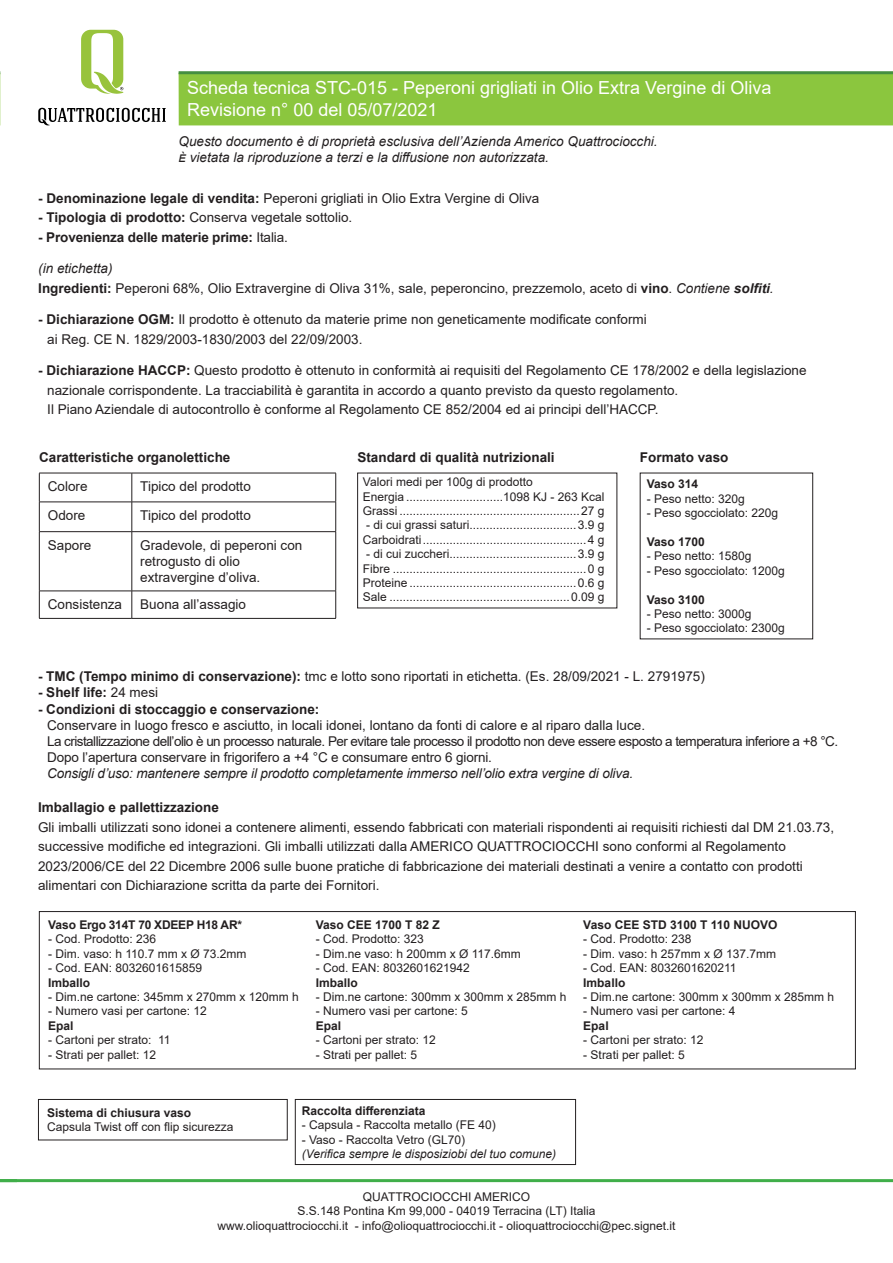
<style>
.page{position:relative;width:893px;height:1263px;background:#fff}
.page>*{position:absolute;margin:0;border:0;box-sizing:border-box;transform-origin:0 0}
.t1{font:18px/21.6px "Arial";color:#fff}
.t2{font:13.5px/19.5px "Arial";color:#231f20}
.t3{font:italic 13.5px/16.2px "Arial";color:#231f20}
.t4{font:700 13.5px "Arial";color:#231f20}
.t5{font:12px/14.4px "Arial";color:#231f20}
.t6{font:700 12px "Arial";color:#231f20}
.t7{font:italic 12px "Arial";color:#231f20}
.t8{font:700 12px "Arial";letter-spacing:-.02em;color:#231f20}
.s1{font-weight:700}
.s2{font-weight:400}
.s3{font-style:italic}
.s4{font-weight:700;font-style:italic}
</style>
<div class="page">
<hr style="left:0;top:1179px;width:893px;height:3px;background:#40ae49">
<svg style="left:81px;top:30px;width:42px;height:64px"></svg>
<svg style="left:38px;top:108px;width:128px;height:17px"></svg>
<div style="left:179px;top:73px;width:714px;height:52px;background:#8bc63e"></div>
<hr style="left:0;top:73px;width:1px;height:52px;background:#8bc63e">
<hr style="left:179px;top:71px;width:714px;height:3px;background:#458f40">
<div style="left:39px;top:911px;width:817px;height:158px;border:1px solid #231f20"></div>
<hr style="left:39px;top:473px;width:93px;height:1px;background:#231f20">
<svg style="left:39px;top:592px;width:1px;height:26px"></svg>
<hr style="left:39px;top:618px;width:93px;height:1px;background:#231f20">
<hr style="left:132px;top:473px;width:204px;height:1px;background:#231f20">
<svg style="left:132px;top:473px;width:1px;height:58px"></svg>
<hr style="left:132px;top:532px;width:1px;height:59px;background:#231f20">
<svg style="left:132px;top:592px;width:1px;height:26px"></svg>
<svg style="left:335px;top:592px;width:1px;height:26px"></svg>
<hr style="left:132px;top:618px;width:204px;height:1px;background:#231f20">
<hr style="left:39px;top:502px;width:93px;height:1px;background:#231f20">
<svg style="left:39px;top:473px;width:1px;height:58px"></svg>
<hr style="left:132px;top:502px;width:204px;height:1px;background:#231f20">
<svg style="left:335px;top:473px;width:1px;height:58px"></svg>
<hr style="left:39px;top:531px;width:93px;height:1px;background:#231f20">
<hr style="left:39px;top:532px;width:1px;height:59px;background:#231f20">
<hr style="left:132px;top:531px;width:204px;height:1px;background:#231f20">
<hr style="left:335px;top:532px;width:1px;height:59px;background:#231f20">
<hr style="left:39px;top:591px;width:93px;height:1px;background:#231f20">
<hr style="left:132px;top:591px;width:204px;height:1px;background:#231f20">
<div style="left:295px;top:1099px;width:281px;height:66px;border:1px solid #231f20"></div>
<div style="left:38px;top:1099px;width:249px;height:41px;border:1px solid #231f20"></div>
<h1 class="t1" style="left:187px;top:77px;width:586px">Scheda tecnica STC-015 - Peperoni grigliati in Olio Extra Vergine di Oliva<br>Revisione n° 00 del 05/07/2021</h1>
<p class="t3" style="left:179px;top:133px;width:480px">Questo documento è di proprietà esclusiva dell’Azienda Americo Quattrociocchi.<br>È vietata la riproduzione a terzi e la diffusione non autorizzata.</p>
<p class="t2" style="left:38px;top:188px;width:503px"><span class="s1">- Denominazione legale di vendita:</span> Peperoni grigliati in Olio Extra Vergine di Oliva</p>
<p class="t2" style="left:38px;top:208px;width:316px"><span class="s1">- Tipologia di prodotto:</span> Conserva vegetale sottolio.</p>
<p class="t4" style="left:38px;top:228px;width:251px">- Provenienza delle materie prime: <span class="s2">Italia.</span></p>
<p class="t2" style="left:38px;top:259px;width:737px"><span class="s3">(in etichetta)<br></span><span class="s1">Ingredienti:</span> Peperoni 68%, Olio Extravergine di Oliva 31%, sale, peperoncino, prezzemolo, aceto di <span class="s1">vino</span>. <span class="s3">Contiene</span> <span class="s4">solfiti</span><span class="s3">.</span></p>
<p class="t2" style="left:47px;top:310px;width:601px;text-indent:-9px"><span class="s1">- Dichiarazione OGM:</span> Il prodotto è ottenuto da materie prime non geneticamente modificate conformi ai Reg. CE N. 1829/2003-1830/2003 del 22/09/2003.</p>
<p class="t2" style="left:47px;top:361px;width:761px;text-indent:-9px"><span class="s1">- Dichiarazione HACCP:</span> Questo prodotto è ottenuto in conformità ai requisiti del Regolamento CE 178/2002 e della legislazione nazionale corrispondente. La tracciabilità è garantita in accordo a quanto previsto da questo regolamento.<br>Il Piano Aziendale di autocontrollo è conforme al Regolamento CE 852/2004 ed ai principi dell’HACCP.</p>
<p class="t4" style="left:39px;top:447px;width:193px">Caratteristiche organolettiche</p>
<p class="t4" style="left:357px;top:447px;width:199px">Standard di qualità nutrizionali</p>
<p class="t4" style="left:640px;top:447px;width:90px">Formato vaso</p>
<p class="t2" style="left:48px;top:477px;width:41px">Colore</p>
<p class="t2" style="left:140px;top:477px;width:112px">Tipico del prodotto</p>
<p class="t2" style="left:48px;top:506px;width:39px">Odore</p>
<p class="t2" style="left:140px;top:506px;width:112px">Tipico del prodotto</p>
<p class="t2" style="left:48px;top:535px;width:45px">Sapore</p>
<p class="t2" style="left:140px;top:537px;width:164px;line-height:16.2px">Gradevole, di peperoni con retrogusto di olio extravergine d’oliva.</p>
<p class="t2" style="left:48px;top:595px;width:76px">Consistenza</p>
<p class="t2" style="left:140px;top:595px;width:107px">Buona all’assagio</p>
<p class="t5" style="left:363px;top:475px;width:243px">Valori medi per 100g di prodotto<br>Energia .............................1098 KJ - 263 Kcal<br>Grassi ......................................................27 g</p>
<p class="t5" style="left:363px;top:518px;width:243px">- di cui grassi saturi................................3.9 g<br>Carboidrati.................................................4 g</p>
<p class="t5" style="left:363px;top:547px;width:243px;text-align:justify">- di cui zuccheri......................................3.9 g Fibre ..........................................................0 g Proteine ..................................................0.6 g Sale ......................................................0.09 g</p>
<p class="t6" style="left:647px;top:476px;width:53px">Vaso 314</p>
<p class="t5" style="left:647px;top:491px;width:100px">- Peso netto: 320g</p>
<p class="t5" style="left:647px;top:506px;width:133px">- Peso sgocciolato: 220g</p>
<p class="t6" style="left:647px;top:533px;width:60px">Vaso 1700</p>
<p class="t5" style="left:647px;top:549px;width:106px">- Peso netto: 1580g</p>
<p class="t5" style="left:647px;top:563px;width:140px">- Peso sgocciolato: 1200g</p>
<p class="t6" style="left:647px;top:591px;width:60px">Vaso 3100</p>
<p class="t5" style="left:647px;top:606px;width:106px">- Peso netto: 3000g</p>
<p class="t5" style="left:647px;top:621px;width:140px">- Peso sgocciolato: 2300g</p>
<p class="t2" style="left:38px;top:667px;width:668px"><span class="s1">- TMC (Tempo minimo di conservazione):</span> tmc e lotto sono riportati in etichetta. (Es. 28/09/2021 - L. 2791975)</p>
<p class="t4" style="left:38px;top:683px;width:122px">- Shelf life: <span class="s2">24 mesi</span></p>
<p class="t4" style="left:38px;top:699px;width:283px">- Condizioni di stoccaggio e conservazione:</p>
<p class="t2" style="left:47px;top:717px;width:792px;line-height:16.2px">Conservare in luogo fresco e asciutto, in locali idonei, lontano da fonti di calore e al riparo dalla luce.<br>La cristallizzazione dell’olio è un processo naturale. Per evitare tale processo il prodotto non deve essere esposto a temperatura inferiore a +8 °C.<br>Dopo l’apertura conservare in frigorifero a +4 °C e consumare entro 6 giorni.</p>
<p class="t3" style="left:47px;top:766px;width:588px">Consigli d’uso: mantenere sempre il prodotto completamente immerso nell’olio extra vergine di oliva.</p>
<p class="t4" style="left:38px;top:798px;width:182px">Imballagio e pallettizzazione</p>
<p class="t2" style="left:38px;top:817px;width:798px">Gli imballi utilizzati sono idonei a contenere alimenti, essendo fabbricati con materiali rispondenti ai requisiti richiesti dal DM 21.03.73, successive modifiche ed integrazioni. Gli imballi utilizzati dalla AMERICO QUATTROCIOCCHI sono conformi al Regolamento 2023/2006/CE del 22 Dicembre 2006 sulle buone pratiche di fabbricazione dei materiali destinati a venire a contatto con prodotti alimentari con Dichiarazione scritta da parte dei Fornitori.</p>
<p class="t8" style="left:48px;top:916px;width:196px">Vaso Ergo 314T 70 XDEEP H18 AR*</p>
<p class="t5" style="left:48px;top:932px;width:110px">- Cod. Prodotto: 236</p>
<p class="t5" style="left:48px;top:946px;width:200px">- Dim. vaso: h 110.7 mm x Ø 73.2mm</p>
<p class="t5" style="left:48px;top:961px;width:156px">- Cod. EAN: 8032601615859</p>
<p class="t6" style="left:48px;top:974px;width:44px">Imballo</p>
<p class="t5" style="left:48px;top:989px;width:252px">- Dim.ne cartone: 345mm x 270mm x 120mm h</p>
<p class="t5" style="left:48px;top:1004px;width:160px">- Numero vasi per cartone: 12</p>
<p class="t6" style="left:48px;top:1017px;width:27px">Epal</p>
<p class="t5" style="left:48px;top:1033px;width:124px">- Cartoni per strato: 11</p>
<p class="t5" style="left:48px;top:1047px;width:110px">- Strati per pallet: 12</p>
<p class="t6" style="left:316px;top:916px;width:126px">Vaso CEE 1700 T 82 Z</p>
<p class="t5" style="left:316px;top:932px;width:110px">- Cod. Prodotto: 323</p>
<p class="t5" style="left:316px;top:946px;width:207px">- Dim.ne vaso: h 200mm x Ø 117.6mm</p>
<p class="t5" style="left:316px;top:961px;width:156px">- Cod. EAN: 8032601621942</p>
<p class="t6" style="left:316px;top:974px;width:44px">Imballo</p>
<p class="t5" style="left:316px;top:989px;width:252px">- Dim.ne cartone: 300mm x 300mm x 285mm h</p>
<p class="t5" style="left:316px;top:1004px;width:154px">- Numero vasi per cartone: 5</p>
<p class="t6" style="left:316px;top:1017px;width:27px">Epal</p>
<p class="t5" style="left:316px;top:1033px;width:122px">- Cartoni per strato: 12</p>
<p class="t5" style="left:316px;top:1047px;width:103px">- Strati per pallet: 5</p>
<p class="t6" style="left:583px;top:916px;width:196px">Vaso CEE STD 3100 T 110 NUOVO</p>
<p class="t5" style="left:583px;top:932px;width:110px">- Cod. Prodotto: 238</p>
<p class="t5" style="left:583px;top:946px;width:194px">- Dim. vaso: h 257mm x Ø 137.7mm</p>
<p class="t5" style="left:583px;top:961px;width:155px">- Cod. EAN: 8032601620211</p>
<p class="t6" style="left:583px;top:974px;width:44px">Imballo</p>
<p class="t5" style="left:583px;top:989px;width:252px">- Dim.ne cartone: 300mm x 300mm x 285mm h</p>
<p class="t5" style="left:583px;top:1004px;width:154px">- Numero vasi per cartone: 4</p>
<p class="t6" style="left:583px;top:1017px;width:27px">Epal</p>
<p class="t5" style="left:583px;top:1033px;width:122px">- Cartoni per strato: 12</p>
<p class="t5" style="left:583px;top:1047px;width:103px">- Strati per pallet: 5</p>
<p class="t6" style="left:47px;top:1104px;width:146px">Sistema di chiusura vaso</p>
<p class="t5" style="left:47px;top:1120px;width:188px">Capsula Twist off con flip sicurezza</p>
<p class="t6" style="left:302px;top:1102px;width:125px">Raccolta differenziata</p>
<p class="t5" style="left:302px;top:1118px;width:196px">- Capsula - Raccolta metallo (FE 40)</p>
<p class="t5" style="left:302px;top:1132px;width:165px">- Vaso - Raccolta Vetro (GL70)</p>
<p class="t7" style="left:302px;top:1146px;width:256px">(Verifica sempre le disposiziobi del tuo comune)</p>
<p class="t5" style="left:218px;top:1189px;width:459px;text-align:center">QUATTROCIOCCHI AMERICO<br>S.S.148 Pontina Km 99,000 - 04019 Terracina (LT) Italia<br>www.olioquattrociocchi.it - info@olioquattrociocchi.it - olioquattrociocchi@pec.signet.it</p>
</div>
